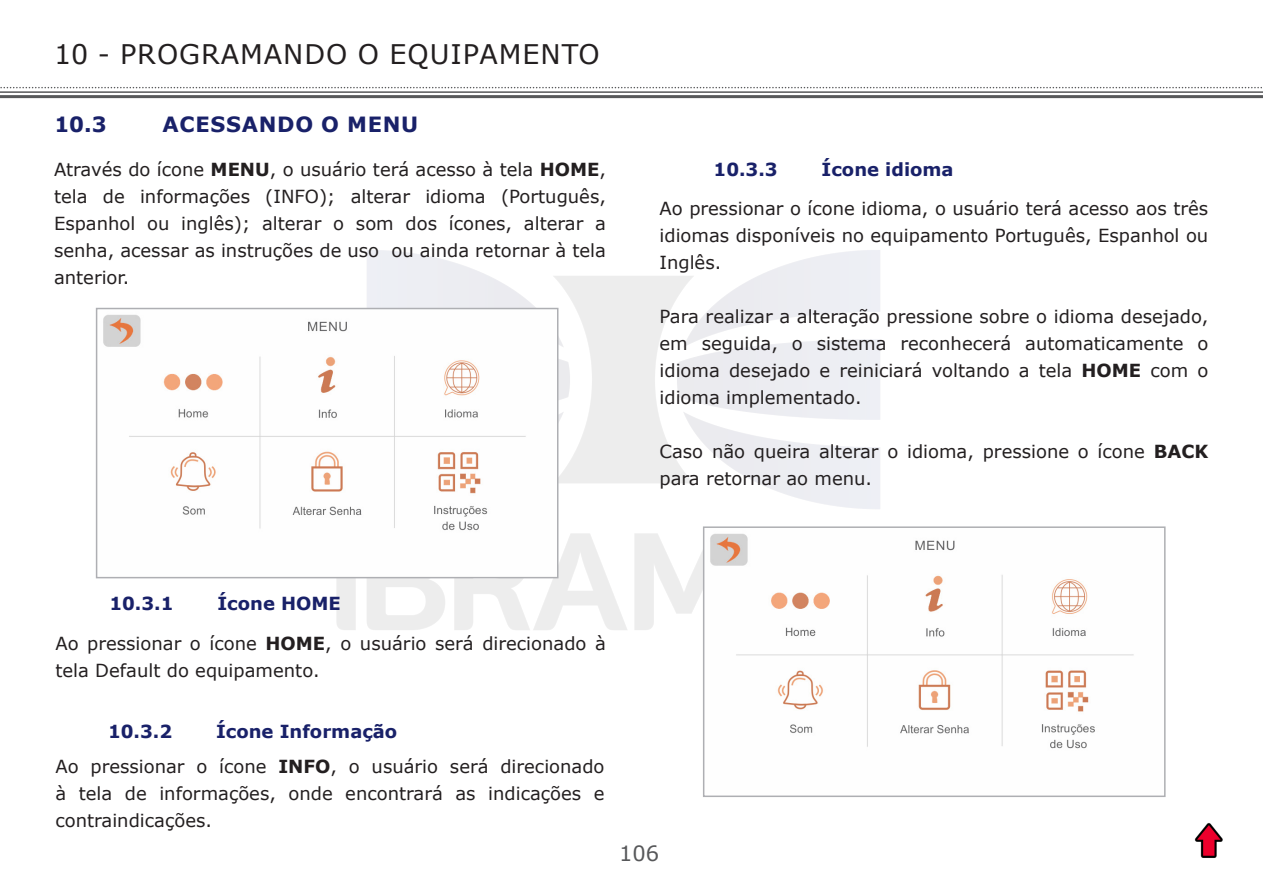
<style>
.page{position:relative;width:1263px;height:893px;background:#fff}
.page>*{position:absolute;margin:0;border:0;box-sizing:border-box;transform-origin:0 0}
.TITULO_1{font:27px "Verdana";letter-spacing:.035em;color:#231f20}
.t1{font:700 21px "Verdana";letter-spacing:.035em;color:#192169}
.t2{font:21px "Verdana";color:#57585a}
.Texto{font:18px/27px "Verdana";color:#231f20;text-align:justify}
.t3{font:700 18px "Verdana";color:#192169}
.s1{font-weight:700}
</style>
<div class="page">
<svg style="left:0;top:87px;width:1262px;height:1px"></svg>
<hr style="left:0;top:91px;width:1263px;height:2px;background:#57585a">
<hr style="left:0;top:95px;width:1263px;height:3px;background:#57585a">
<img style="left:1194px;top:823px;width:29px;height:35px">
<img style="left:103px;top:315px;width:423px;height:217px">
<div style="left:96px;top:308px;width:462px;height:270px;border:2px solid #aeafb3"></div>
<img style="left:710px;top:533px;width:424px;height:216px">
<div style="left:703px;top:526px;width:462px;height:271px;border:2px solid #aeafb3"></div>
<p class="TITULO_1" style="left:54px;top:36px;width:547px">10 - PROGRAMANDO O EQUIPAMENTO</p>
<p class="t1" style="left:54px;top:110px;width:54px">10.3</p>
<p class="t1" style="left:162px;top:110px;width:257px">ACESSANDO O MENU</p>
<p class="Texto" style="left:54px;top:156px;width:553px">Através do ícone <span class="s1">MENU</span>, o usuário terá acesso à tela <span class="s1">HOME</span>, tela de informações (INFO); alterar idioma (Português, Espanhol ou inglês); alterar o som dos ícones, alterar a senha, acessar as instruções de uso ou ainda retornar à tela anterior.</p>
<p class="t3" style="left:713px;top:156px;width:66px">10.3.3</p>
<p class="t3" style="left:821px;top:156px;width:134px">Ícone idioma</p>
<p class="Texto" style="left:659px;top:195px;width:550px">Ao pressionar o ícone idioma, o usuário terá acesso aos três idiomas disponíveis no equipamento Português, Espanhol ou Inglês.</p>
<p class="Texto" style="left:659px;top:303px;width:550px">Para realizar a alteração pressione sobre o idioma desejado, em seguida, o sistema reconhecerá automaticamente o idioma desejado e reiniciará voltando a tela <span class="s1">HOME</span> com o idioma implementado.</p>
<p class="Texto" style="left:659px;top:438px;width:550px">Caso não queira alterar o idioma, pressione o ícone <span class="s1">BACK </span>para retornar ao menu.</p>
<p class="t3" style="left:109px;top:590px;width:66px">10.3.1</p>
<p class="t3" style="left:217px;top:590px;width:125px">Ícone HOME</p>
<p class="Texto" style="left:55px;top:630px;width:552px">Ao pressionar o ícone <span class="s1">HOME</span>, o usuário será direcionado à tela Default do equipamento.</p>
<p class="t3" style="left:108px;top:718px;width:66px">10.3.2</p>
<p class="t3" style="left:216px;top:718px;width:183px">Ícone Informação</p>
<p class="Texto" style="left:55px;top:753px;width:551px">Ao pressionar o ícone <span class="s1">INFO</span>, o usuário será direcionado à tela de informações, onde encontrará as indicações e contraindicações.</p>
<p class="t2" style="left:619px;top:839px;width:42px">106</p>
</div>
